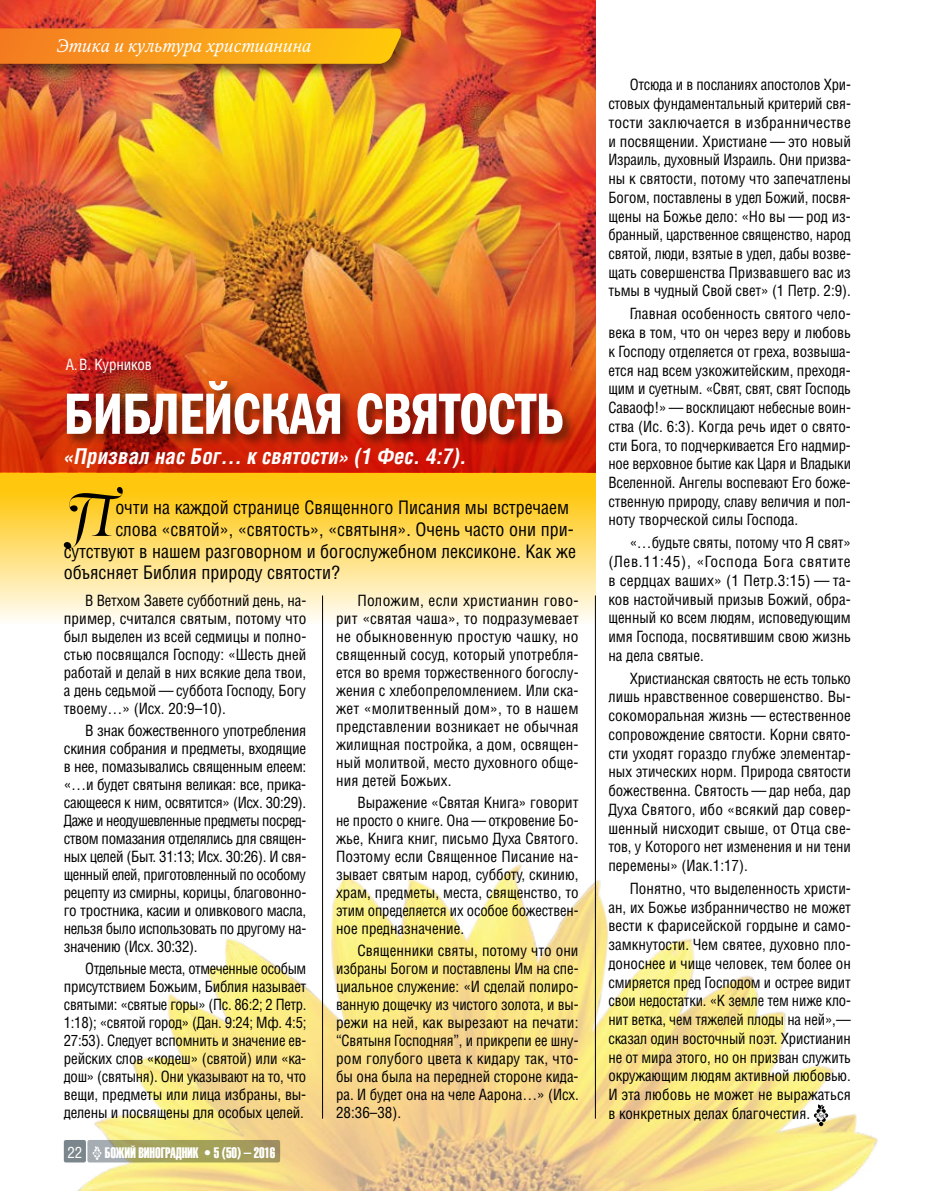
<style>
.page{position:relative;width:936px;height:1191px;background:#fff}
.page>*{position:absolute;margin:0;border:0;box-sizing:border-box;transform-origin:0 0}
.t1{font:61.8px "PF Regal Swash Pro";color:#000}
.t2{font:58.5px "Franklin Gothic Demi Cmp C";letter-spacing:-.01em;color:#fff}
.t3{font:italic 700 21px "AG Letterica Condensed C";color:#fff}
.t4{font:18px "AG Letterica Condensed C";color:#000}
.t5{font:italic 18px "Octava";color:#fff}
.t6{font:15px/18px "AG Letterica Condensed C";letter-spacing:-.005em;color:#000;text-align:justify}
.t7{font:15px "Helios Extra Compressed C";letter-spacing:-.01em;color:#fff}
.t8{font:15px "AG Letterica Condensed C";letter-spacing:-.01em;color:#fff}
.s1{font-style:inherit}
</style>
<div class="page">
<img style="left:63px;top:670px;width:815px;height:521px">
<img style="left:0;top:0;width:595px;height:319px">
<img style="left:0;top:319px;width:595px;height:153px">
<div style="left:0;top:472px;width:595px;height:153px;background:linear-gradient(to bottom,#ffc100,#fffdf8)"></div>
<svg style="left:813px;top:1104px;width:15px;height:22px"></svg>
<hr style="left:322px;top:595px;width:1px;height:523px;background:#000">
<hr style="left:595px;top:595px;width:1px;height:523px;background:#000">
<div style="left:0;top:26px;width:415px;height:52px;background:#000;opacity:.49"></div>
<svg style="left:0;top:28px;width:404px;height:36px;background:#f69e19"></svg>
<div style="left:65px;top:379px;width:511px;height:69px;background:#000;opacity:.5"></div>
<svg style="left:87px;top:1140px;width:193px;height:22px;background:#a3a068"></svg>
<div style="left:64px;top:1140px;width:22px;height:22px;background:#7b868c;border-radius:2px"></div>
<svg style="left:92px;top:1146px;width:9px;height:13px"></svg>
<p class="t5" style="left:56px;top:35px;width:256px">Этика и культура христианина</p>
<p class="t8" style="left:66px;top:355px;width:87px">А.В. Курников</p>
<h2 class="t2" style="left:64px;top:381px;width:502px">БИБЛЕЙСКАЯ СВЯТОСТЬ</h2>
<h3 class="t3" style="left:64px;top:443px;width:404px">«Призвал нас Бог… к святости» (1 Фес. 4:7).</h3>
<h1 class="t1" style="left:67px;top:478px;width:50px">П</h1>
<p class="t4" style="left:115px;top:497px;width:455px">очти на каждой странице Священного Писания мы встречаем</p>
<p class="t4" style="left:115px;top:518px;width:460px">слова «святой», «святость», «святыня». Очень часто они при-</p>
<p class="t4" style="left:64px;top:540px;width:513px">сутствуют в нашем разговорном и богослужебном лексиконе. Как же</p>
<p class="t4" style="left:64px;top:562px;width:278px">объясняет Библия природу святости?</p>
<p class="t6" style="left:64px;top:591px;width:244px;text-indent:21px">В Ветхом Завете субботний день, на&shy;пример, считался святым, потому что был выделен из всей седмицы и полно&shy;стью посвящался Господу: «Шесть дней работай и делай в них всякие дела твои, а день седьмой — суббота Господу, Богу твоему…» (Исх. 20:9–10).</p>
<p class="t6" style="left:64px;top:721px;width:244px;text-indent:21px">В знак божественного употребления скиния собрания и предметы, входящие в нее, помазывались священным елеем: «…и будет святыня великая: все, прика&shy;сающееся к ним, освятится» (Исх. 30:29).<br>Даже и неодушевленные предметы посред&shy;ством помазания отделялись для священ&shy;ных целей (Быт. 31:13; Исх. 30:26). И свя&shy;щенный елей, приготовленный по особому рецепту из смирны, корицы, благовонно&shy;го тростника, касии и оливкового масла, нельзя было использовать по другому на&shy;значению (Исх. 30:32).</p>
<p class="t6" style="left:64px;top:959px;width:244px;text-indent:21px">Отдельные места, отмеченные особым присутствием Божьим, Библия называет святыми: «святые горы» (Пс. 86:2; 2 Петр.<br>1:18); «святой город» (Дан. 9:24; Мф. 4:5; 27:53). Следует вспомнить и значение ев&shy;рейских слов «кодеш» (святой) или «ка&shy;дош» (святыня). Они указывают на то, что вещи, предметы или лица избраны, вы&shy;делены и посвящены для особых целей.</p>
<p class="t6" style="left:336px;top:591px;width:244px;text-indent:21px">Положим, если христианин гово&shy;рит «святая чаша», то подразумевает не обыкновенную простую чашку, но священный сосуд, который употребля&shy;ется во время торжественного богослу&shy;жения с хлебопреломлением. Или ска&shy;жет «молитвенный дом», то в нашем представлении возникает не обычная жилищная постройка, а дом, освящен&shy;ный молитвой, место духовного обще&shy;ния детей Божьих.</p>
<p class="t6" style="left:336px;top:793px;width:244px;text-indent:21px">Выражение «Святая Книга» говорит не просто о книге. Она — откровение Бо&shy;жье, Книга книг, письмо Духа Святого.<br>Поэтому если Священное Писание на&shy;зывает святым народ, субботу, скинию, храм, предметы, места, священство, то этим определяется их особое божествен&shy;ное предназначение.</p>
<p class="t6" style="left:336px;top:941px;width:244px;text-indent:21px">Священники святы, потому что они избраны Богом и поставлены Им на спе&shy;циальное служение: «И сделай полиро&shy;ванную дощечку из чистого золота, и вы&shy;режи на ней, как вырезают на печати: “Святыня Господняя”, и прикрепи ее шну&shy;ром голубого цвета к кидару так, что&shy;бы она была на передней стороне кида&shy;ра. И будет она на челе Аарона…» (Исх.<br>28:36–38).</p>
<p class="t8" style="left:67px;top:1143px;width:16px">22</p>
<p class="t7" style="left:105px;top:1143px;width:172px">БОЖИЙ ВИНОГРАДНИК <span class="s1">• 5 (50) – 2016</span></p>
<p class="t6" style="left:608px;top:75px;width:244px;line-height:18.8px;text-indent:21px">Отсюда и в посланиях апостолов Хри&shy;стовых фундаментальный критерий свя&shy;тости заключается в избранничестве и посвящении. Христиане — это новый Израиль, духовный Израиль. Они призва&shy;ны к святости, потому что запечатлены Богом, поставлены в удел Божий, посвя&shy;щены на Божье дело: «Но вы — род из&shy;бранный, царственное священство, народ святой, люди, взятые в удел, дабы возве&shy;щать совершенства Призвавшего вас из тьмы в чудный Свой свет» (1 Петр. 2:9).</p>
<p class="t6" style="left:608px;top:304px;width:244px;line-height:18.8px;text-indent:21px">Главная особенность святого чело&shy;века в том, что он через веру и любовь к Господу отделяется от греха, возвыша&shy;ется над всем узкожитейским, преходя&shy;щим и суетным. «Свят, свят, свят Господь Саваоф!» — восклицают небесные воин&shy;ства (Ис. 6:3). Когда речь идет о свято&shy;сти Бога, то подчеркивается Его надмир&shy;ное верховное бытие как Царя и Владыки Вселенной. Ангелы воспевают Его боже&shy;ственную природу, славу величия и пол&shy;ноту творческой силы Господа.</p>
<p class="t6" style="left:608px;top:533px;width:244px;line-height:18.8px;text-indent:21px">«…будьте святы, потому что Я свят» (Лев.11:45), «Господа Бога святите в сердцах ваших» (1 Петр.3:15) — та&shy;ков настойчивый призыв Божий, обра&shy;щенный ко всем людям, исповедующим имя Господа, посвятившим свою жизнь на дела святые.</p>
<p class="t6" style="left:608px;top:669px;width:244px;line-height:18.8px;text-indent:21px">Христианская святость не есть только лишь нравственное совершенство. Вы&shy;сокоморальная жизнь — естественное сопровождение святости. Корни свято&shy;сти уходят гораздо глубже элементар&shy;ных этических норм. Природа святости божественна. Святость — дар неба, дар Духа Святого, ибо «всякий дар совер&shy;шенный нисходит свыше, от Отца све&shy;тов, у Которого нет изменения и ни тени перемены» (Иак.1:17).</p>
<p class="t6" style="left:608px;top:879px;width:244px;line-height:18.8px;text-indent:21px">Понятно, что выделенность христи&shy;ан, их Божье избранничество не может вести к фарисейской гордыне и само&shy;замкнутости. Чем святее, духовно пло&shy;доноснее и чище человек, тем более он смиряется пред Господом и острее видит свои недостатки. «К земле тем ниже кло&shy;нит ветка, чем тяжелей плоды на ней»,— сказал один восточный поэт. Христианин не от мира этого, но он призван служить окружающим людям активной любовью.<br>И эта любовь не может не выражаться в конкретных делах благочестия.</p>
</div>
